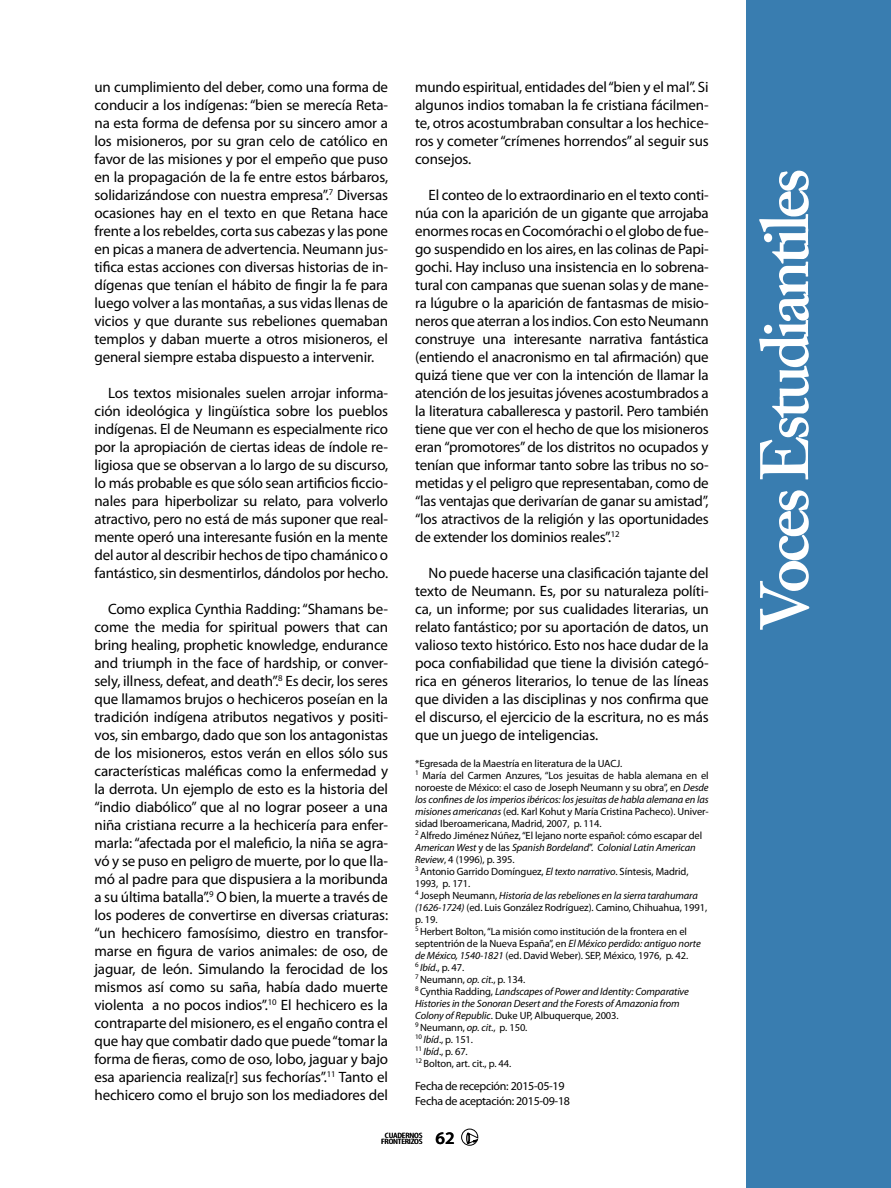
<style>
.page{position:relative;width:891px;height:1188px;background:#fff}
.page>*{position:absolute;margin:0;border:0;box-sizing:border-box;transform-origin:0 0}
.t1{font:600 67.5px "Adobe Caslon Pro";letter-spacing:-.06em;color:#fff}
.t2{font:600 17.7px "Myriad Pro";color:#000}
.t3{font:15px/18px "Myriad Pro";letter-spacing:-.01em;color:#000;text-align:justify}
.t4{font:12px/15px "Myriad Pro";letter-spacing:-.025em;color:#000}
.t5{font:10.5px/12px "Myriad Pro";letter-spacing:-.01em;color:#000}
.t6{font:condensed 7.65px/6px "Myriad Pro";letter-spacing:-.02em;color:#000;text-align:center;scale:1.37 1}
.s1{font-style:italic}
</style>
<div class="page">
<div style="left:747px;top:0;width:144px;height:1188px;background:#397db0"></div>
<svg style="left:461px;top:1129px;width:17px;height:17px"></svg>
<p class="t3" style="left:94px;top:78px;width:295px">un cumplimiento del deber, como una forma de conducir a los indígenas: “bien se merecía Reta&shy;na esta forma de defensa por su sincero amor a los misioneros, por su gran celo de católico en favor de las misiones y por el empeño que puso en la propagación de la fe entre estos bárbaros, solidarizándose con nuestra empresa”.<sup>7</sup> Diversas ocasiones hay en el texto en que Retana hace frente a los rebeldes, corta sus cabezas y las pone en picas a manera de advertencia. Neumann jus&shy;tifica estas acciones con diversas historias de in&shy;dígenas que tenían el hábito de fingir la fe para luego volver a las montañas, a sus vidas llenas de vicios y que durante sus rebeliones quemaban templos y daban muerte a otros misioneros, el general siempre estaba dispuesto a intervenir.</p>
<p class="t3" style="left:95px;top:384px;width:295px;text-indent:13px">Los textos misionales suelen arrojar informa&shy;ción ideológica y lingüística sobre los pueblos indígenas. El de Neumann es especialmente rico por la apropiación de ciertas ideas de índole re&shy;ligiosa que se observan a lo largo de su discurso, lo más probable es que sólo sean artificios ficcio&shy;nales para hiperbolizar su relato, para volverlo atractivo, pero no está de más suponer que real&shy;mente operó una interesante fusión en la mente del autor al describir hechos de tipo chamánico o fantástico, sin desmentirlos, dándolos por hecho.</p>
<p class="t3" style="left:94px;top:600px;width:295px;text-indent:14px">Como explica Cynthia Radding: “Shamans be&shy;come the media for spiritual powers that can bring healing, prophetic knowledge, endurance and triumph in the face of hardship, or conver&shy;sely, illness, defeat, and death”.<sup>8</sup> Es decir, los seres que llamamos brujos o hechiceros poseían en la tradición indígena atributos negativos y positi&shy;vos, sin embargo, dado que son los antagonistas de los misioneros, estos verán en ellos sólo sus características maléficas como la enfermedad y la derrota. Un ejemplo de esto es la historia del “indio diabólico” que al no lograr poseer a una niña cristiana recurre a la hechicería para enfer&shy;marla: “afectada por el maleficio, la niña se agra&shy;vó y se puso en peligro de muerte, por lo que lla&shy;mó al padre para que dispusiera a la moribunda a su última batalla”.<sup>9</sup> O bien, la muerte a través de los poderes de convertirse en diversas criaturas: “un hechicero famosísimo, diestro en transfor&shy;marse en figura de varios animales: de oso, de jaguar, de león. Simulando la ferocidad de los mismos así como su saña, había dado muerte violenta a no pocos indios”.<sup>10</sup> El hechicero es la contraparte del misionero, es el engaño contra el que hay que combatir dado que puede “tomar la forma de fieras, como de oso, lobo, jaguar y bajo esa apariencia realiza[r] sus fechorías”.<sup>11</sup> Tanto el hechicero como el brujo son los mediadores del</p>
<p class="t3" style="left:415px;top:78px;width:295px">mundo espiritual, entidades del “bien y el mal”. Si algunos indios tomaban la fe cristiana fácilmen&shy;te, otros acostumbraban consultar a los hechice&shy;ros y cometer “crímenes horrendos” al seguir sus consejos.</p>
<p class="t3" style="left:415px;top:186px;width:295px;text-indent:14px">El conteo de lo extraordinario en el texto conti&shy;núa con la aparición de un gigante que arrojaba enormes rocas en Cocomórachi o el globo de fue&shy;go suspendido en los aires, en las colinas de Papi&shy;gochi. Hay incluso una insistencia en lo sobrena&shy;tural con campanas que suenan solas y de mane&shy;ra lúgubre o la aparición de fantasmas de misio&shy;neros que aterran a los indios. Con esto Neumann construye una interesante narrativa fantástica (entiendo el anacronismo en tal afirmación) que quizá tiene que ver con la intención de llamar la atención de los jesuitas jóvenes acostumbrados a la literatura caballeresca y pastoril. Pero también tiene que ver con el hecho de que los misioneros eran “promotores” de los distritos no ocupados y tenían que informar tanto sobre las tribus no so&shy;metidas y el peligro que representaban, como de “las ventajas que derivarían de ganar su amistad”, “los atractivos de la religión y las oportunidades de extender los dominios reales”.<sup>12</sup></p>
<p class="t3" style="left:415px;top:564px;width:295px;text-indent:14px">No puede hacerse una clasificación tajante del texto de Neumann. Es, por su naturaleza políti&shy;ca, un informe; por sus cualidades literarias, un relato fantástico; por su aportación de datos, un valioso texto histórico. Esto nos hace dudar de la poca confiabilidad que tiene la división categó&shy;rica en géneros literarios, lo tenue de las líneas que dividen a las disciplinas y nos confirma que el discurso, el ejercicio de la escritura, no es más que un juego de inteligencias.</p>
<p class="t5" style="left:415px;top:758px;width:295px">*Egresada de la Maestría en literatura de la UACJ.<br><sup>1</sup> María del Carmen Anzures, “Los jesuitas de habla alemana en el noroeste de México: el caso de Joseph Neumann y su obra”, en <span class="s1">Desde los confines de los imperios ibéricos: los jesuitas de habla alemana en las misiones americanas</span> (ed. Karl Kohut y María Cristina Pacheco). Univer&shy;sidad Iberoamericana, Madrid, 2007, p. 114.<br><sup>2</sup> Alfredo Jiménez Núñez, “El lejano norte español: cómo escapar del <span class="s1">American West</span> y de las <span class="s1">Spanish Bordeland</span>”. <span class="s1">Colonial Latin American Review</span>, 4 (1996), p. 395.<br><sup>3</sup> Antonio Garrido Domínguez, <span class="s1">El texto narrativo</span>. Síntesis, Madrid, 1993, p. 171.<br><sup>4</sup> Joseph Neumann, <span class="s1">Historia de las rebeliones en la sierra tarahumara (1626-1724)</span> (ed. Luis González Rodríguez). Camino, Chihuahua, 1991, p. 19.<br><sup>5</sup> Herbert Bolton, “La misión como institución de la frontera en el septentrión de la Nueva España”, en <span class="s1">El México perdido: antiguo norte de México, 1540-1821</span> (ed. David Weber). SEP, México, 1976, p. 42.<br><sup>6</sup> <span class="s1">Ibíd</span>., p. 47.<br><sup>7</sup> Neumann, <span class="s1">op. cit</span>., p. 134.<br><sup>8</sup> Cynthia Radding, <span class="s1">Landscapes of Power and Identity: Comparative Histories in the Sonoran Desert and the Forests of Amazonia from Colony of Republic</span>. Duke UP, Albuquerque, 2003.<br><sup>9</sup> Neumann, <span class="s1">op. cit</span>., p. 150.<br><sup>10</sup> <span class="s1">Ibíd</span>., p. 151.<br><sup>11</sup> <span class="s1">Ibíd</span>., p. 67.<br><sup>12</sup> Bolton, art. cit., p. 44.</p>
<p class="t4" style="left:415px;top:1078px;width:156px">Fecha de recepción: 2015-05-19<br>Fecha de aceptación: 2015-09-18</p>
<p class="t6" style="left:381px;top:1132px;width:32px">CUADERNOS<br>FRONTERIZOS</p>
<p class="t2" style="left:435px;top:1127px;width:21px">62</p>
<h1 class="t1" style="left:745px;top:631px;width:464px;rotate:-90deg">Voces Estudiantiles</h1>
</div>
